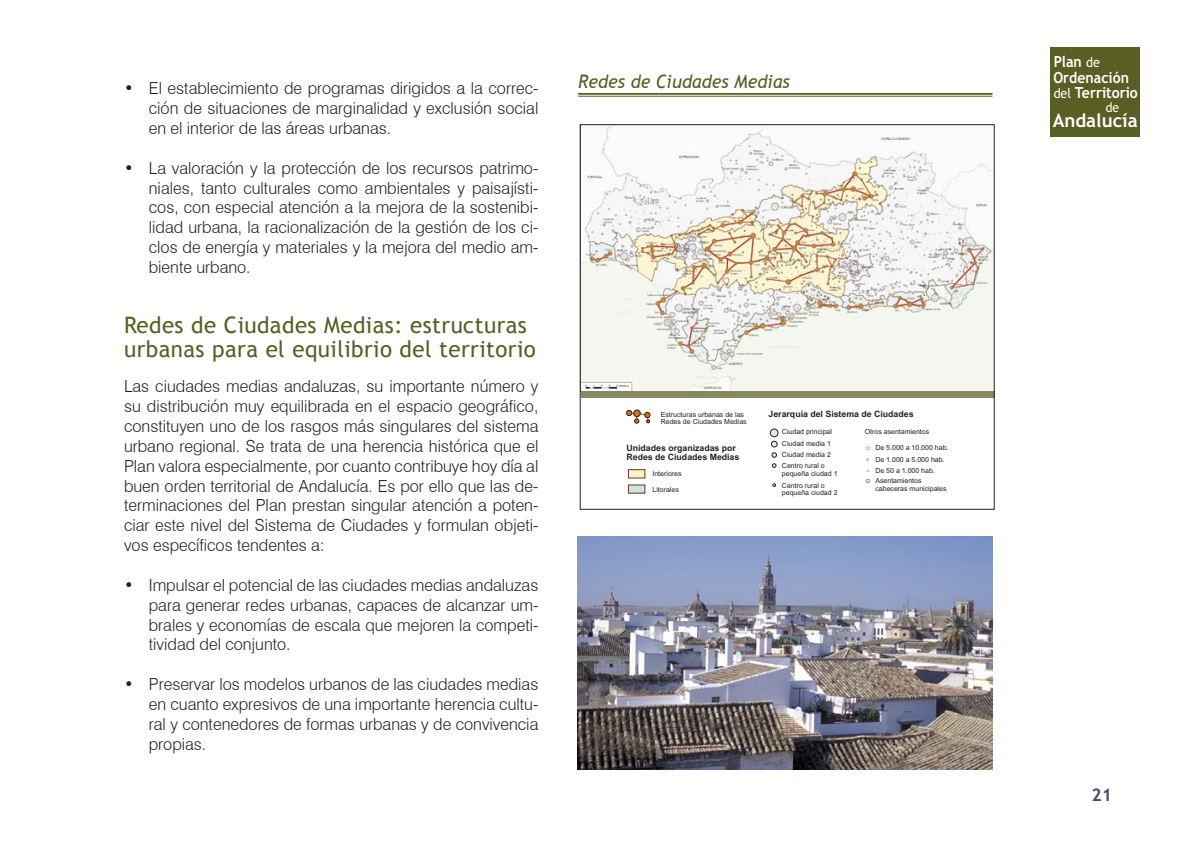
<style>
.page{position:relative;width:1191px;height:844px;background:#fff}
.page>*{position:absolute;margin:0;border:0;box-sizing:border-box;transform-origin:0 0}
.t1{font:22.75px/24.5px "Trebuchet MS";letter-spacing:.02em;color:#5a5e23}
.t2{font:700 18.55px "Trebuchet MS";color:#fff}
.t3{font:italic 18.38px "Trebuchet MS";color:#5a5e23}
.t4{font:700 17.5px "Trebuchet MS";color:#444b68}
.t5{font:300 16.62px/19.8px "Swiss 721 BT";color:#202124;text-align:justify}
.t6{font:700 15.22px/15.4px "Trebuchet MS";color:#fff;scale:.92 1}
.t7{font:13.12px "Trebuchet MS";color:#fff;scale:.92 1}
.t8{font:700 8.75px/9.8px "Arial";color:#202124}
.t9{font:7px/7.9px "Arial";color:#202124}
.s1{font-weight:400;font-size:13.65px}
</style>
<div class="page">
<div style="left:1050px;top:47px;width:89px;height:89px;background:#5a5e23"></div>
<img style="left:581px;top:126px;width:411px;height:265px">
<svg style="left:772px;top:463px;width:4px;height:4px"></svg>
<svg style="left:771px;top:441px;width:6px;height:16px"></svg>
<div style="left:770px;top:429px;width:8px;height:7px;background:#e4e4e4;border-radius:50%"></div>
<div style="left:770px;top:429px;width:8px;height:7px;border:1px solid #202124;border-radius:50%"></div>
<div style="left:628px;top:469px;width:17px;height:9px;background:#faf3c9"></div>
<div style="left:628px;top:469px;width:17px;height:9px;border:1px solid #6d3a23"></div>
<div style="left:628px;top:485px;width:17px;height:8px;background:#cfe4e2"></div>
<svg style="left:626px;top:410px;width:24px;height:13px"></svg>
<div style="left:580px;top:391px;width:414px;height:7px;background:#85895d"></div>
<hr style="left:578px;top:93px;width:414px;height:2px;background:#5a5e23">
<hr style="left:578px;top:96px;width:414px;height:1px;background:#5a5e23">
<img style="left:577px;top:536px;width:415px;height:233px">
<p class="t5" style="left:149px;top:78px;width:391px;text-indent:-25px">• El establecimiento de programas dirigidos a la correc&shy;ción de situaciones de marginalidad y exclusión social en el interior de las áreas urbanas.</p>
<p class="t5" style="left:149px;top:158px;width:391px;text-indent:-25px">• La valoración y la protección de los recursos patrimo&shy;niales, tanto culturales como ambientales y paisajísti&shy;cos, con especial atención a la mejora de la sostenibi&shy;lidad urbana, la racionalización de la gestión de los ci&shy;clos de energía y materiales y la mejora del medio am&shy;biente urbano.</p>
<h1 class="t1" style="left:124px;top:312px;width:413px">Redes de Ciudades Medias: estructuras urbanas para el equilibrio del territorio</h1>
<p class="t5" style="left:124px;top:376px;width:416px">Las ciudades medias andaluzas, su importante número y su distribución muy equilibrada en el espacio geográfico, constituyen uno de los rasgos más singulares del sistema urbano regional. Se trata de una herencia histórica que el Plan valora especialmente, por cuanto contribuye hoy día al buen orden territorial de Andalucía. Es por ello que las de&shy;terminaciones del Plan prestan singular atención a poten&shy;ciar este nivel del Sistema de Ciudades y formulan objeti&shy;vos específicos tendentes a:</p>
<p class="t5" style="left:149px;top:574px;width:391px;text-indent:-25px">• Impulsar el potencial de las ciudades medias andaluzas para generar redes urbanas, capaces de alcanzar um&shy;brales y economías de escala que mejoren la competi&shy;tividad del conjunto.</p>
<p class="t5" style="left:149px;top:674px;width:391px;text-indent:-25px">• Preservar los modelos urbanos de las ciudades medias en cuanto expresivos de una importante herencia cultu&shy;ral y contenedores de formas urbanas y de convivencia propias.</p>
<p class="t3" style="left:578px;top:71px;width:213px">Redes de Ciudades Medias</p>
<p class="t9" style="left:661px;top:410px;width:87px">Estructuras urbanas de las<br>Redes de Ciudades Medias</p>
<p class="t8" style="left:626px;top:442px;width:114px">Unidades organizadas por<br>Redes de Ciudades Medias</p>
<p class="t9" style="left:652px;top:466px;width:31px;line-height:15.2px">Interiores<br>Litorales</p>
<p class="t8" style="left:768px;top:409px;width:146px">Jerarquía del Sistema de Ciudades</p>
<p class="t9" style="left:864px;top:427px;width:66px">Otros asentamientos</p>
<p class="t9" style="left:875px;top:442px;width:75px;line-height:11.2px">De 5.000 a 10.000 hab.<br>De 1.000 a 5.000 hab.<br>De 50 a 1.000 hab.</p>
<p class="t9" style="left:875px;top:476px;width:73px">Asentamientos cabeceras municipales</p>
<p class="t9" style="left:782px;top:428px;width:52px">Ciudad principal</p>
<p class="t9" style="left:782px;top:450px;width:51px">Ciudad media 2</p>
<p class="t9" style="left:782px;top:440px;width:51px">Ciudad media 1</p>
<p class="t9" style="left:782px;top:481px;width:57px">Centro rural o pequeña ciudad 2</p>
<p class="t9" style="left:782px;top:461px;width:57px">Centro rural o pequeña ciudad 1</p>
<p class="t6" style="left:1053px;top:56px;width:93px">Plan <span class="s1">de<br></span>Ordenación <span class="s1">del</span> Territorio</p>
<p class="t7" style="left:1105px;top:99px;width:16px">de</p>
<p class="t2" style="left:1052px;top:109px;width:86px">Andalucía</p>
<p class="t4" style="left:1091px;top:783px;width:22px">21</p>
</div>
